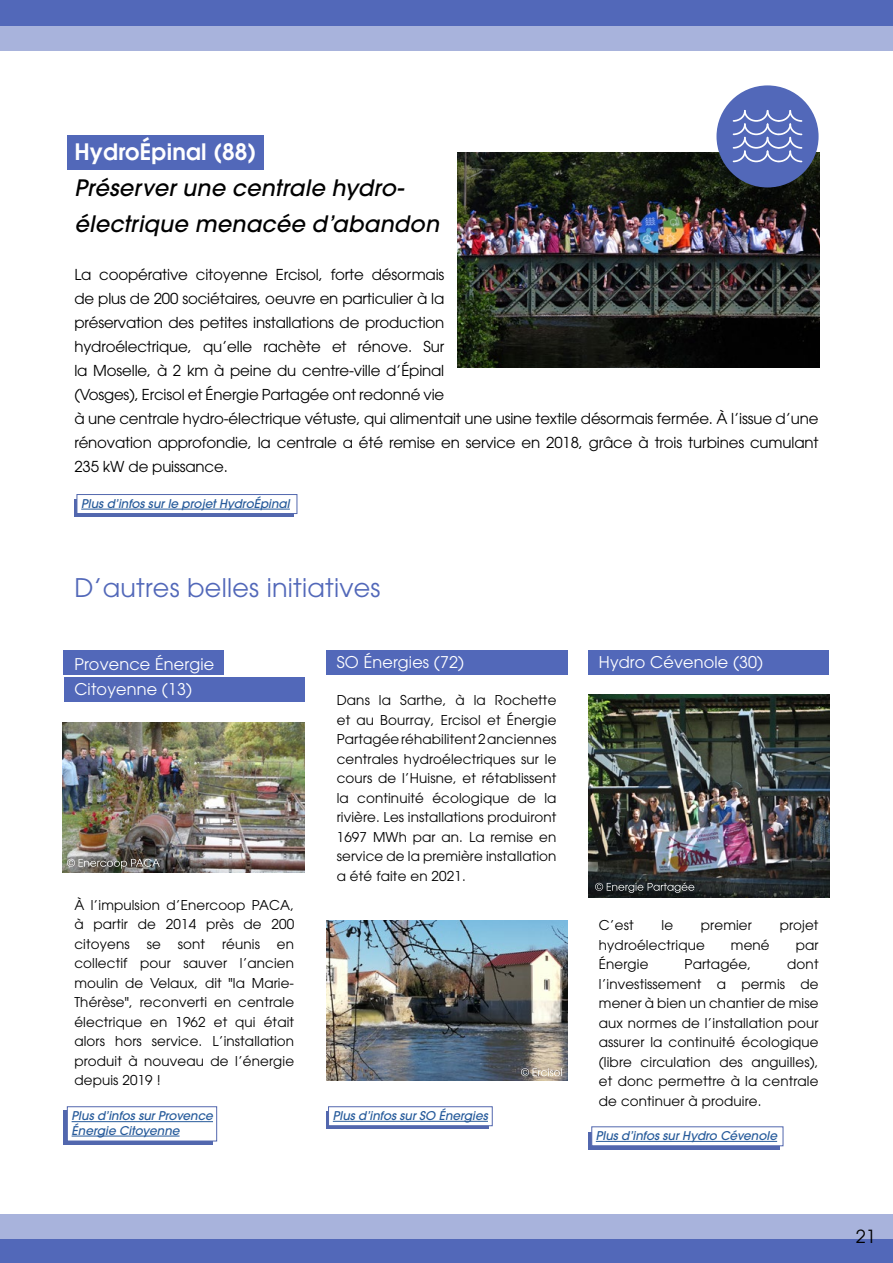
<style>
.page{position:relative;width:893px;height:1263px;background:#fff}
.page>*{position:absolute;margin:0;border:0;box-sizing:border-box;transform-origin:0 0}
.Texte_courant{font:25.5px "ITC Avant Garde Pro";letter-spacing:.01em;color:#5268b9}
.Baseline_projet{font:italic 500 22.5px/36px "ITC Avant Garde Pro";letter-spacing:.01em;color:#000}
.Titre_projet_grand_encart{font:600 22.5px "ITC Avant Garde Pro";letter-spacing:.01em;color:#fff}
.t1{font:18px "ITC Avant Garde Pro";color:#000}
.Titre_projet_petit_encart{font:16.05px/25.8px "ITC Avant Garde Pro";letter-spacing:.01em;color:#fff}
.Corps_de_paragraphe{font:15px/24px "ITC Avant Garde Pro";letter-spacing:-.01em;color:#000}
.Corps_petits_projets{font:13.5px/19.5px "ITC Avant Garde Pro";letter-spacing:.01em;color:#000;text-align:justify}
.t2{font:italic 500 12px "ITC Avant Garde Pro";color:#275b9b}
</style>
<div class="page">
<div style="left:64px;top:677px;width:241px;height:25px;background:#5268b9"></div>
<div style="left:64px;top:650px;width:160px;height:25px;background:#5268b9"></div>
<div style="left:67px;top:135px;width:197px;height:35px;background:#5268b9"></div>
<img style="left:457px;top:152px;width:363px;height:215px">
<img style="left:63px;top:722px;width:241px;height:151px">
<div style="left:326px;top:650px;width:241px;height:25px;background:#5268b9"></div>
<img style="left:326px;top:921px;width:241px;height:159px">
<div style="left:588px;top:650px;width:241px;height:25px;background:#5268b9"></div>
<img style="left:588px;top:694px;width:241px;height:203px">
<div style="left:0;top:0;width:893px;height:26px;background:#5268b9"></div>
<div style="left:0;top:1239px;width:893px;height:24px;background:#5268b9"></div>
<div style="left:0;top:1214px;width:893px;height:25px;background:#a8b3dc"></div>
<div style="left:0;top:26px;width:893px;height:25px;background:#a8b3dc"></div>
<div style="left:716px;top:85px;width:103px;height:102px;background:#5268b9;border-radius:50%"></div>
<svg style="left:732px;top:110px;width:71px;height:53px"></svg>
<div style="left:74px;top:500px;width:220px;height:17px;background:#5267ae"></div>
<div style="left:77px;top:494px;width:220px;height:20px;background:#fff;border:1px solid #5267ae"></div>
<hr style="left:81px;top:509px;width:209px;height:1px;background:#275b9b">
<div style="left:326px;top:1112px;width:163px;height:17px;background:#5267ae"></div>
<div style="left:328px;top:1106px;width:164px;height:20px;background:#fff;border:1px solid #5267ae"></div>
<hr style="left:333px;top:1121px;width:155px;height:1px;background:#275b9b">
<div style="left:588px;top:1132px;width:192px;height:17px;background:#5267ae"></div>
<div style="left:592px;top:1126px;width:191px;height:20px;background:#fff;border:1px solid #5267ae"></div>
<hr style="left:596px;top:1141px;width:181px;height:1px;background:#275b9b">
<div style="left:64px;top:1110px;width:149px;height:35px;background:#5267ae"></div>
<div style="left:67px;top:1106px;width:150px;height:35px;background:#fff;border:1px solid #5267ae"></div>
<hr style="left:72px;top:1121px;width:141px;height:1px;background:#275b9b">
<hr style="left:72px;top:1136px;width:108px;height:1px;background:#275b9b">
<svg style="left:521px;top:1068px;width:41px;height:8px"></svg>
<svg style="left:595px;top:882px;width:99px;height:11px"></svg>
<svg style="left:67px;top:859px;width:93px;height:10px"></svg>
<p class="Titre_projet_grand_encart" style="left:74px;top:137px;width:183px">HydroÉpinal (88)</p>
<p class="Baseline_projet" style="left:74px;top:169px;width:366px">Préserver une centrale hydro&shy;électrique menacée d’abandon</p>
<p class="Corps_de_paragraphe" style="left:74px;top:262px;width:746px">La coopérative citoyenne Ercisol, forte désormais<br>de plus de 200 sociétaires, oeuvre en particulier à la<br>préservation des petites installations de production<br>hydroélectrique, qu’elle rachète et rénove. Sur<br>la Moselle, à 2 km à peine du centre-ville d’Épinal<br>(Vosges), Ercisol et Énergie Partagée ont redonné vie<br>à une centrale hydro-électrique vétuste, qui alimentait une usine textile désormais fermée. À l’issue d’une rénovation approfondie, la centrale a été remise en service en 2018, grâce à trois turbines cumulant 235 kW de puissance.</p>
<p class="t2" style="left:81px;top:496px;width:210px">Plus d’infos sur le projet HydroÉpinal</p>
<p class="Texte_courant" style="left:74px;top:572px;width:308px">D’autres belles initiatives</p>
<p class="Titre_projet_petit_encart" style="left:74px;top:651px;width:141px">Provence Énergie<br>Citoyenne (13)</p>
<p class="Corps_petits_projets" style="left:74px;top:895px;width:221px">À l’impulsion d’Enercoop PACA, à partir de 2014 près de 200 citoyens</p>
<p class="Corps_petits_projets" style="left:147px;top:934px;width:16px">se</p>
<p class="Corps_petits_projets" style="left:178px;top:934px;width:29px">sont</p>
<p class="Corps_petits_projets" style="left:222px;top:934px;width:39px">réunis</p>
<p class="Corps_petits_projets" style="left:74px;top:934px;width:221px;text-indent:203px">en collectif pour sauver l’ancien moulin de Velaux, dit "la Marie-Thérèse", reconverti en centrale électrique en 1962 et qui était alors hors service. L’installation produit à nouveau de l’énergie depuis 2019 !</p>
<p class="t2" style="left:72px;top:1108px;width:143px">Plus d’infos sur Provence</p>
<p class="t2" style="left:72px;top:1123px;width:109px">Énergie Citoyenne</p>
<p class="Titre_projet_petit_encart" style="left:337px;top:649px;width:129px">SO Énergies (72)</p>
<p class="Corps_petits_projets" style="left:337px;top:690px;width:221px">Dans la Sarthe, à la Rochette et au Bourray, Ercisol et Énergie Partagée réhabilitent 2 anciennes centrales hydroélectriques sur le cours de l’Huisne, et rétablissent la continuité écologique de la rivière. Les installations produiront 1697 MWh par an. La remise en service de la première installation a été faite en 2021.</p>
<p class="t2" style="left:333px;top:1108px;width:157px">Plus d’infos sur SO Énergies</p>
<p class="Titre_projet_petit_encart" style="left:599px;top:649px;width:166px">Hydro Cévenole (30)</p>
<p class="Corps_petits_projets" style="left:599px;top:915px;width:36px">C’est</p>
<p class="Corps_petits_projets" style="left:661px;top:915px;width:13px">le</p>
<p class="Corps_petits_projets" style="left:701px;top:915px;width:52px">premier</p>
<p class="Corps_petits_projets" style="left:780px;top:915px;width:40px">projet</p>
<p class="Corps_petits_projets" style="left:599px;top:935px;width:107px">hydroélectrique</p>
<p class="Corps_petits_projets" style="left:731px;top:935px;width:40px">mené</p>
<p class="Corps_petits_projets" style="left:796px;top:935px;width:24px">par</p>
<p class="Corps_petits_projets" style="left:599px;top:954px;width:51px">Énergie</p>
<p class="Corps_petits_projets" style="left:685px;top:954px;width:68px">Partagée,</p>
<p class="Corps_petits_projets" style="left:599px;top:954px;width:221px;text-indent:188px">dont l’investissement a permis de mener à bien un chantier de mise aux normes de l’installation pour assurer la continuité écologique (libre circulation des anguilles), et donc permettre à la centrale de continuer à produire.</p>
<p class="t2" style="left:596px;top:1128px;width:183px">Plus d’infos sur Hydro Cévenole</p>
<h3 class="t1" style="left:856px;top:1225px;width:22px">21</h3>
</div>
